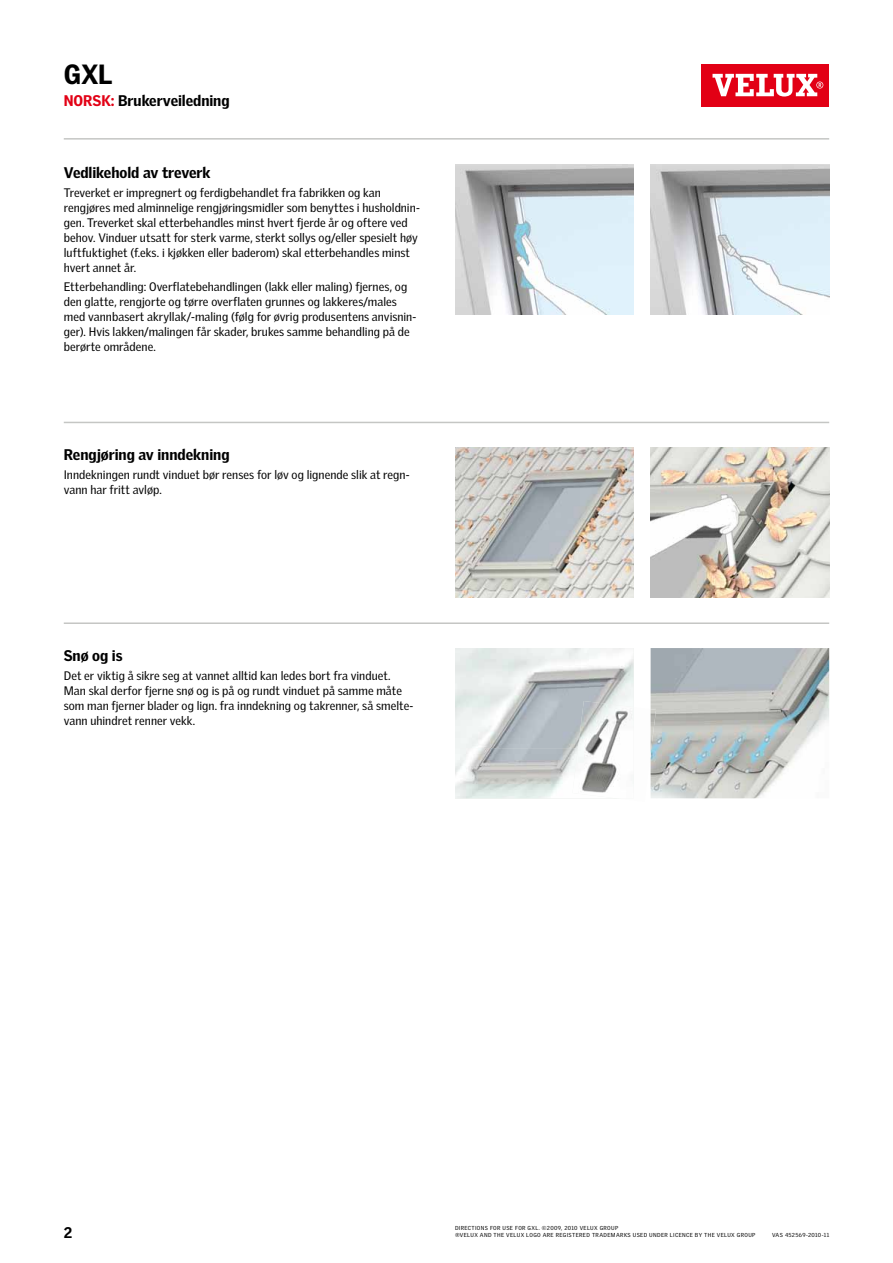
<style>
.page{position:relative;width:893px;height:1263px;background:#fff}
.page>*{position:absolute;margin:0;border:0;box-sizing:border-box;transform-origin:0 0}
.t1{font:900 27px "Velux Gothic";color:#000}
.t2{font:900 15px "Velux Gothic";letter-spacing:-.005em;color:#000}
.t3{font:12px/15px "Velux Gothic";letter-spacing:.005em;color:#000}
.t4{font:5.7px "Velux Gothic";letter-spacing:.065em;color:#000}
.s1{color:#e20015}
</style>
<div class="page">
<img style="left:651px;top:164px;width:178px;height:150px">
<img style="left:455px;top:164px;width:179px;height:150px">
<div style="left:702px;top:64px;width:127px;height:42px;background:#e20015"></div>
<svg style="left:712px;top:74px;width:111px;height:23px"></svg>
<img style="left:455px;top:448px;width:179px;height:150px">
<img style="left:651px;top:448px;width:178px;height:150px">
<img style="left:651px;top:648px;width:178px;height:150px">
<img style="left:455px;top:648px;width:179px;height:150px">
<img style="left:616px;top:707px;width:35px;height:92px">
<img style="left:651px;top:709px;width:5px;height:45px">
<img style="left:572px;top:701px;width:62px;height:97px">
<hr style="left:64px;top:622px;width:765px;height:2px;background:#c5c6c4">
<hr style="left:64px;top:422px;width:765px;height:1px;background:#c5c6c4">
<hr style="left:64px;top:138px;width:765px;height:2px;background:#c5c6c4">
<h1 class="t1" style="left:64px;top:57px;width:50px">GXL</h1>
<p class="t2" style="left:64px;top:91px;width:167px"><span class="s1">NORSK:</span> Brukerveiledning</p>
<p class="t2" style="left:64px;top:163px;width:148px">Vedlikehold av treverk</p>
<p class="t3" style="left:64px;top:185px;width:358px">Treverket er impregnert og ferdigbehandlet fra fabrikken og kan rengjøres med alminnelige rengjøringsmidler som benyttes i husholdnin&shy;gen. Treverket skal etterbehandles minst hvert fjerde år og oftere ved behov. Vinduer utsatt for sterk varme, sterkt sollys og/eller spesielt høy luftfuktighet (f.eks. i kjøkken eller baderom) skal etterbehandles minst hvert annet år.</p>
<p class="t3" style="left:64px;top:279px;width:354px">Etterbehandling: Overflatebehandlingen (lakk eller maling) fjernes, og den glatte, rengjorte og tørre overflaten grunnes og lakkeres/males med vannbasert akryllak/-maling (følg for øvrig produsentens anvisnin&shy;ger). Hvis lakken/malingen får skader, brukes samme behandling på de berørte områdene.</p>
<p class="t2" style="left:64px;top:445px;width:167px">Rengjøring av inndekning</p>
<p class="t3" style="left:64px;top:467px;width:347px">Inndekningen rundt vinduet bør renses for løv og lignende slik at regn&shy;vann har fritt avløp.</p>
<p class="t2" style="left:64px;top:646px;width:60px">Snø og is</p>
<p class="t3" style="left:64px;top:668px;width:351px">Det er viktig å sikre seg at vannet alltid kan ledes bort fra vinduet.<br>Man skal derfor fjerne snø og is på og rundt vinduet på samme måte som man fjerner blader og lign. fra inndekning og takrenner, så smelte&shy;vann uhindret renner vekk.</p>
<p class="t4" style="left:455px;top:1224px;width:165px">DIRECTIONS FOR USE FOR GXL. ©2009, 2010 VELUX GROUP</p>
<p class="t2" style="left:64px;top:1222px;width:10px">2</p>
<p class="t4" style="left:455px;top:1232px;width:302px">®VELUX AND THE VELUX LOGO ARE REGISTERED TRADEMARKS USED UNDER LICENCE BY THE VELUX GROUP</p>
<p class="t4" style="left:772px;top:1232px;width:59px">VAS 452569-2010-11</p>
</div>
